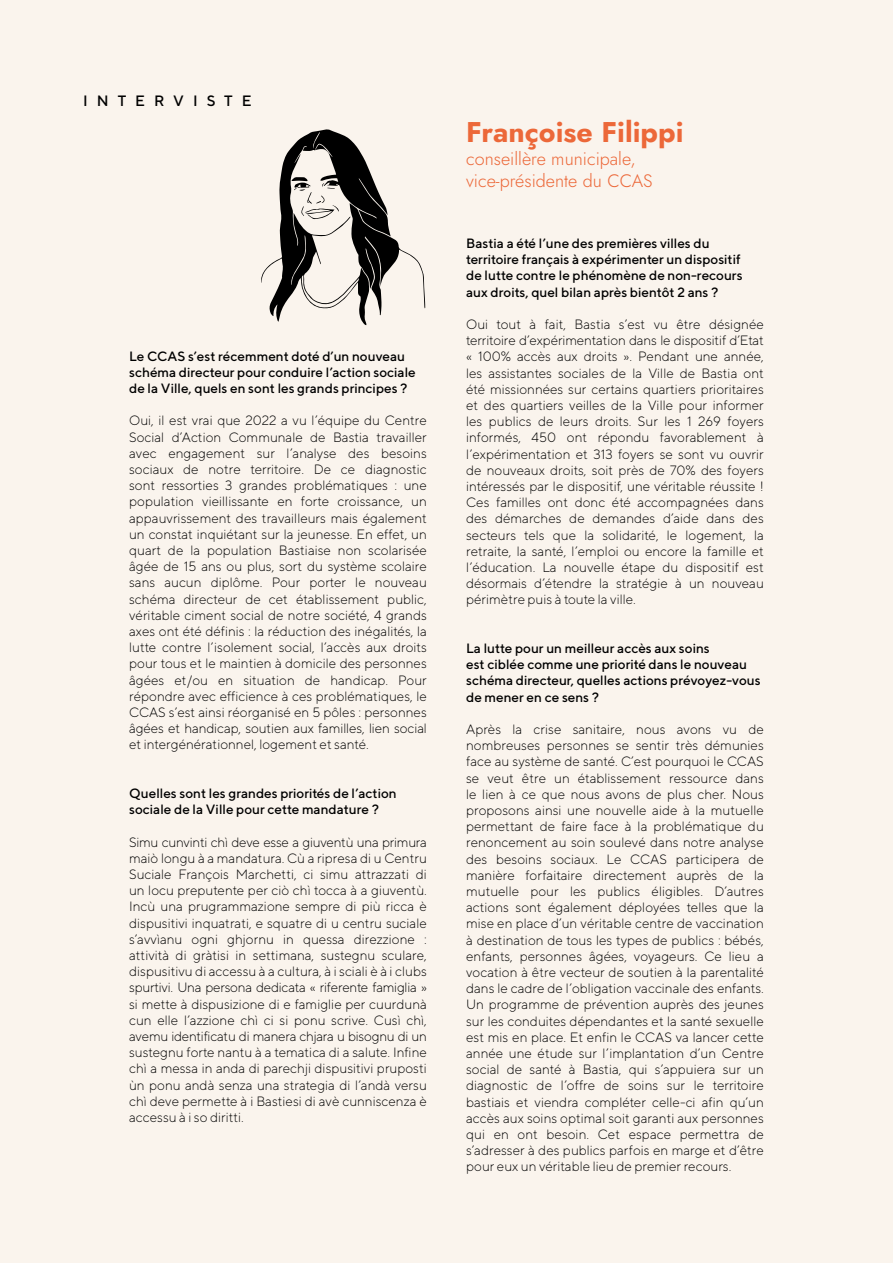
<style>
.page{position:relative;width:893px;height:1263px;background:#faf4ed}
.page>*{position:absolute;margin:0;border:0;box-sizing:border-box;transform-origin:0 0}
.t1{font:700 28.5px "Jost";color:#ec6839}
.t2{font:300 18px/22.5px "Jost";color:#ec6839}
.t3{font:500 15px "TT Norms";letter-spacing:.6em;color:#000}
.t4{font:300 13.5px/16.2px "TT Norms";color:#000;text-align:justify}
.t5{font:500 13.5px/16.2px "TT Norms";color:#000}
</style>
<div class="page">
<svg style="left:261px;top:129px;width:164px;height:196px"></svg>
<p class="t3" style="left:83px;top:92px;width:170px">INTERVISTE</p>
<p class="t5" style="left:129px;top:347px;width:288px">Le CCAS s’est récemment doté d’un nouveau schéma directeur pour conduire l’action sociale de la Ville, quels en sont les grands principes ?</p>
<p class="t4" style="left:129px;top:412px;width:299px">Oui, il est vrai que 2022 a vu l’équipe du Centre Social d’Action Communale de Bastia travailler avec engagement sur l’analyse des besoins sociaux de notre territoire. De ce diagnostic sont ressorties 3 grandes problématiques : une population vieillissante en forte croissance, un appauvrissement des travailleurs mais également un constat inquiétant sur la jeunesse. En effet, un quart de la population Bastiaise non scolarisée âgée de 15 ans ou plus, sort du système scolaire sans aucun diplôme. Pour porter le nouveau schéma directeur de cet établissement public, véritable ciment social de notre société, 4 grands axes ont été définis : la réduction des inégalités, la lutte contre l’isolement social, l’accès aux droits pour tous et le maintien à domicile des personnes âgées et/ou en situation de handicap. Pour répondre avec efficience à ces problématiques, le CCAS s’est ainsi réorganisé en 5 pôles : personnes âgées et handicap, soutien aux familles, lien social et intergénérationnel, logement et santé.</p>
<p class="t5" style="left:129px;top:785px;width:269px">Quelles sont les grandes priorités de l’action sociale de la Ville pour cette mandature ?</p>
<p class="t4" style="left:129px;top:833px;width:299px">Simu cunvinti chì deve esse a giuventù una primura maiò longu à a mandatura. Cù a ripresa di u Centru Suciale François Marchetti, ci simu attrazzati di un locu preputente per ciò chì tocca à a giuventù.<br>Incù una prugrammazione sempre di più ricca è dispusitivi inquatrati, e squatre di u centru suciale s’avvìanu ogni ghjornu in quessa direzzione : attività di gràtisi in settimana, sustegnu sculare, dispusitivu di accessu à a cultura, à i sciali è à i clubs spurtivi. Una persona dedicata « riferente famiglia » si mette à dispusizione di e famiglie per cuurdunà cun elle l’azzione chì ci si ponu scrive. Cusì chì, avemu identificatu di manera chjara u bisognu di un sustegnu forte nantu à a tematica di a salute. Infine chì a messa in anda di parechji dispusitivi pruposti ùn ponu andà senza una strategia di l’andà versu chì deve permette à i Bastiesi di avè cunniscenza è accessu à i so diritti.</p>
<h1 class="t1" style="left:466px;top:113px;width:219px">Françoise Filippi</h1>
<h2 class="t2" style="left:466px;top:147px;width:188px">conseillère municipale, vice-présidente du CCAS</h2>
<p class="t5" style="left:466px;top:235px;width:278px">Bastia a été l’une des premières villes du territoire français à expérimenter un dispositif de lutte contre le phénomène de non-recours aux droits, quel bilan après bientôt 2 ans ?</p>
<p class="t4" style="left:466px;top:316px;width:299px">Oui tout à fait, Bastia s’est vu être désignée territoire d’expérimentation dans le dispositif d’Etat « 100% accès aux droits ». Pendant une année, les assistantes sociales de la Ville de Bastia ont été missionnées sur certains quartiers prioritaires et des quartiers veilles de la Ville pour informer les publics de leurs droits. Sur les 1 269 foyers informés, 450 ont répondu favorablement à l’expérimentation et 313 foyers se sont vu ouvrir de nouveaux droits, soit près de 70% des foyers intéressés par le dispositif, une véritable réussite !<br>Ces familles ont donc été accompagnées dans des démarches de demandes d’aide dans des secteurs tels que la solidarité, le logement, la retraite, la santé, l’emploi ou encore la famille et l’éducation. La nouvelle étape du dispositif est désormais d’étendre la stratégie à un nouveau périmètre puis à toute la ville.</p>
<p class="t5" style="left:466px;top:640px;width:296px">La lutte pour un meilleur accès aux soins<br>est ciblée comme une priorité dans le nouveau schéma directeur, quelles actions prévoyez-vous de mener en ce sens ?</p>
<p class="t4" style="left:466px;top:721px;width:299px">Après la crise sanitaire, nous avons vu de nombreuses personnes se sentir très démunies face au système de santé. C’est pourquoi le CCAS se veut être un établissement ressource dans le lien à ce que nous avons de plus cher. Nous proposons ainsi une nouvelle aide à la mutuelle permettant de faire face à la problématique du renoncement au soin soulevé dans notre analyse des besoins sociaux. Le CCAS participera de manière forfaitaire directement auprès de la mutuelle pour les publics éligibles. D’autres actions sont également déployées telles que la mise en place d’un véritable centre de vaccination à destination de tous les types de publics : bébés, enfants, personnes âgées, voyageurs. Ce lieu a vocation à être vecteur de soutien à la parentalité dans le cadre de l’obligation vaccinale des enfants.<br>Un programme de prévention auprès des jeunes sur les conduites dépendantes et la santé sexuelle est mis en place. Et enfin le CCAS va lancer cette année une étude sur l’implantation d’un Centre social de santé à Bastia, qui s’appuiera sur un diagnostic de l’offre de soins sur le territoire bastiais et viendra compléter celle-ci afin qu’un accès aux soins optimal soit garanti aux personnes qui en ont besoin. Cet espace permettra de s’adresser à des publics parfois en marge et d’être pour eux un véritable lieu de premier recours.</p>
</div>
